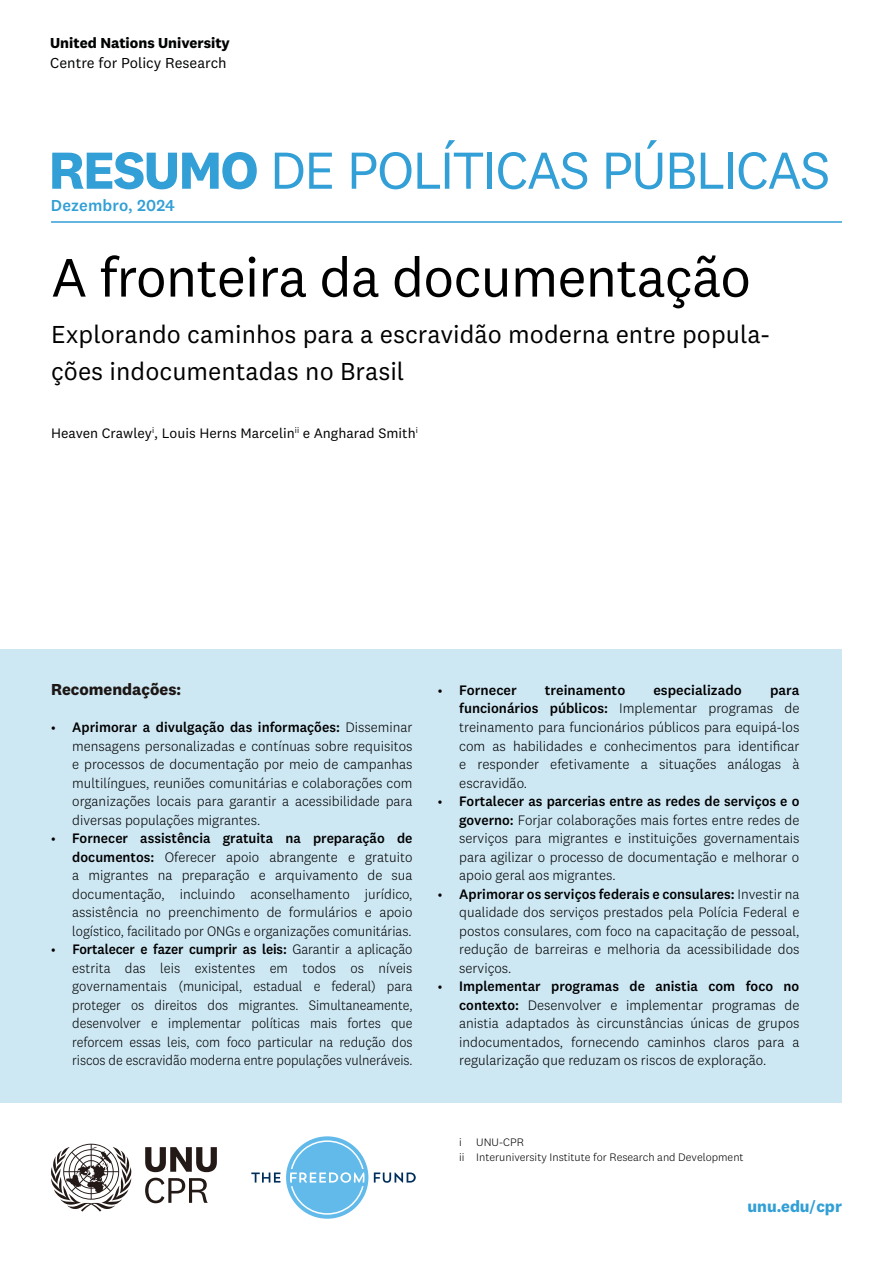
<style>
.page{position:relative;width:893px;height:1263px;background:#fff}
.page>*{position:absolute;margin:0;border:0;box-sizing:border-box;transform-origin:0 0}
.t1{font:56.25px "National 2";letter-spacing:-.02em;color:#000}
.t2{font:54px "National 2";letter-spacing:-.035em;color:#329fd6}
.t3{font:25.5px/37px "National 2";color:#000}
.t4{font:700 16.5px "National 2";color:#231916}
.t5{font:500 16.5px "National 2";letter-spacing:.01em;color:#329fd6}
.t6{font:700 16.5px "National 2";color:#329fd6}
.t7{font:700 15px "National 2";color:#010202}
.t8{font:15px "National 2";color:#010202}
.t9{font:300 14.25px/18.6px "National 2";color:#000;text-align:justify}
.t10{font:300 14.25px/18.5px "National 2";color:#000;text-align:justify;scale:.95 1}
.t11{font:14.25px "National 2";color:#000}
.t12{font:500 14.25px "National 2";color:#000}
.t13{font:300 11.25px/15px "National 2";color:#000}
.s1{font-weight:700}
.s2{font-weight:500}
.s3{font-weight:300}
</style>
<div class="page">
<svg style="left:51px;top:1144px;width:81px;height:67px"></svg>
<svg style="left:145px;top:1147px;width:72px;height:25px"></svg>
<svg style="left:145px;top:1178px;width:63px;height:25px"></svg>
<div style="left:0;top:649px;width:842px;height:453px;background:#cde7f3"></div>
<hr style="left:51px;top:221px;width:791px;height:2px;background:#329fd6">
<div style="left:286px;top:1136px;width:82px;height:83px;background:#62baea;border-radius:50%"></div>
<svg style="left:251px;top:1172px;width:29px;height:10px"></svg>
<svg style="left:290px;top:1140px;width:75px;height:75px"></svg>
<svg style="left:374px;top:1172px;width:42px;height:11px"></svg>
<p class="t7" style="left:50px;top:34px;width:181px">United Nations University</p>
<p class="t8" style="left:50px;top:53px;width:178px">Centre for Policy Research</p>
<h2 class="t2" style="left:49px;top:138px;width:783px"><span class="s1">RESUMO</span> DE POLÍTICAS PÚBLICAS</h2>
<p class="t5" style="left:51px;top:196px;width:125px">Dezembro, 2024</p>
<h1 class="t1" style="left:51px;top:244px;width:702px">A fronteira da documentação</h1>
<h3 class="t3" style="left:51px;top:315px;width:720px">Explorando caminhos para a escravidão moderna entre popula&shy;ções indocumentadas no Brasil</h3>
<p class="t11" style="left:51px;top:425px;width:368px">Heaven Crawley<sup>i</sup>, Louis Herns Marcelin<sup>ii</sup> e Angharad Smith<sup>i</sup></p>
<p class="t4" style="left:51px;top:679px;width:132px">Recomendações:</p>
<p class="t9" style="left:72px;top:718px;width:342px;text-indent:-21px">• <span class="s2">Aprimorar a divulgação das informações:</span> Disseminar mensagens personalizadas e contínuas sobre requisitos e processos de documentação por meio de campanhas multilíngues, reuniões comunitárias e colaborações com organizações locais para garantir a acessibilidade para diversas populações migrantes.</p>
<p class="t9" style="left:72px;top:829px;width:342px;text-indent:-21px">• <span class="s2">Fornecer assistência gratuita na preparação de documentos:</span> Oferecer apoio abrangente e gratuito a migrantes na preparação e arquivamento de sua documentação, incluindo aconselhamento jurídico, assistência no preenchimento de formulários e apoio logístico, facilitado por ONGs e organizações comunitárias.</p>
<p class="t10" style="left:72px;top:940px;width:360px;text-indent:-21px">• <span class="s2">Fortalecer e fazer cumprir as leis:</span> Garantir a aplicação estrita das leis existentes em todos os níveis governamentais (municipal, estadual e federal) para proteger os direitos dos migrantes. Simultaneamente, desenvolver e implementar políticas mais fortes que reforcem essas leis, com foco particular na redução dos riscos de escravidão moderna entre populações vulneráveis.</p>
<p class="t12" style="left:438px;top:681px;width:80px"><span class="s3">•</span> Fornecer</p>
<p class="t12" style="left:545px;top:681px;width:82px">treinamento</p>
<p class="t12" style="left:653px;top:681px;width:90px">especializado</p>
<p class="t9" style="left:459px;top:681px;width:342px;text-indent:311px"><span class="s2">para funcionários públicos:</span> Implementar programas de treinamento para funcionários públicos para equipá-los com as habilidades e conhecimentos para identificar e responder efetivamente a situações análogas à escravidão.</p>
<p class="t9" style="left:459px;top:792px;width:342px;text-indent:-21px">• <span class="s2">Fortalecer as parcerias entre as redes de serviços e o governo:</span> Forjar colaborações mais fortes entre redes de serviços para migrantes e instituições governamentais para agilizar o processo de documentação e melhorar o apoio geral aos migrantes.</p>
<p class="t9" style="left:459px;top:884px;width:342px;text-indent:-21px">• <span class="s2">Aprimorar os serviços federais e consulares:</span> Investir na qualidade dos serviços prestados pela Polícia Federal e postos consulares, com foco na capacitação de pessoal, redução de barreiras e melhoria da acessibilidade dos serviços.</p>
<p class="t9" style="left:459px;top:977px;width:342px;text-indent:-21px">• <span class="s2">Implementar programas de anistia com foco no contexto:</span> Desenvolver e implementar programas de anistia adaptados às circunstâncias únicas de grupos indocumentados, fornecendo caminhos claros para a regularização que reduzam os riscos de exploração.</p>
<p class="t13" style="left:459px;top:1134px;width:4px">i</p>
<p class="t13" style="left:459px;top:1134px;width:286px;text-indent:17px">UNU-CPR<br>ii Interuniversity Institute for Research and Development</p>
<p class="t6" style="left:748px;top:1196px;width:96px">unu.edu<span class="s2">/</span>cpr</p>
</div>
